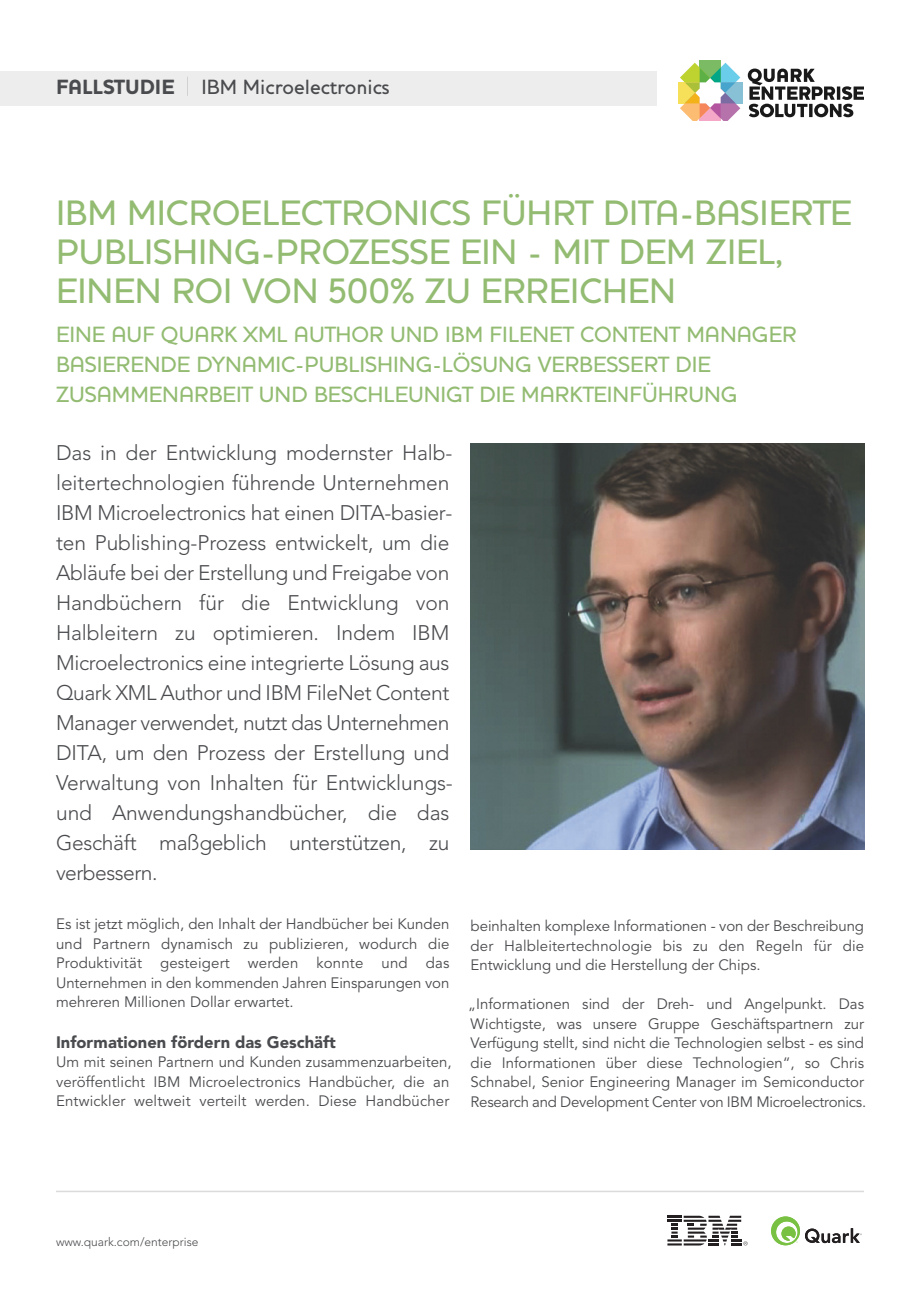
<style>
.page{position:relative;width:920px;height:1290px;background:#fff}
.page>*{position:absolute;margin:0;border:0;box-sizing:border-box;transform-origin:0 0}
.t1{font:500 36px/39px "Houschka";color:#93bc72}
.t2{font:500 22.5px/30px "Houschka";color:#93bc72}
.t3{font:300 21px/30px "Avenir";letter-spacing:-.005em;color:#4a4b4e}
.t4{font:500 21px "Houschka";color:#4a4b4e}
.t5{font:900 16.5px "Avenir";color:#4a4b4e}
.t6{font:15px/19.5px "Avenir";color:#4a4b4e;text-align:justify}
.t7{font:300 12px "Avenir";color:#4a4b4e}
.s1{font-weight:900}
.s2{font-weight:100}
</style>
<div class="page">
<div style="left:0;top:71px;width:657px;height:34px;background:#ededed"></div>
<div style="left:700px;top:61px;width:21px;height:32px;background:#7bbb63"></div>
<div style="left:710px;top:82px;width:32px;height:21px;background:#88c0d5"></div>
<div style="left:678px;top:82px;width:32px;height:21px;background:#f6e05a"></div>
<svg style="left:680px;top:63px;width:60px;height:57px"></svg>
<svg style="left:748px;top:69px;width:116px;height:48px"></svg>
<svg style="left:771px;top:1216px;width:91px;height:29px"></svg>
<svg style="left:667px;top:1216px;width:80px;height:29px"></svg>
<img style="left:471px;top:444px;width:393px;height:405px">
<hr style="left:56px;top:1191px;width:808px;height:1px;background:#dbdbdc">
<h3 class="t4" style="left:56px;top:74px;width:335px"><span class="s1">FALLSTUDIE</span> <span class="s2">|</span> IBM Microelectronics</h3>
<h1 class="t1" style="left:56px;top:193px;width:797px">IBM MICROELECTRONICS FÜHRT DITA-BASIERTE<br>PUBLISHING-PROZESSE EIN - MIT DEM ZIEL,<br>EINEN ROI VON 500% ZU ERREICHEN</h1>
<h2 class="t2" style="left:56px;top:320px;width:742px">EINE AUF QUARK XML AUTHOR UND IBM FILENET CONTENT MANAGER<br>BASIERENDE DYNAMIC-PUBLISHING-LÖSUNG VERBESSERT DIE<br>ZUSAMMENARBEIT UND BESCHLEUNIGT DIE MARKTEINFÜHRUNG</h2>
<p class="t3" style="left:56px;top:437px;width:398px">Das in der Entwicklung modernster Halb&shy;leitertechnologien führende Unternehmen IBM Microelectronics hat einen DITA-basier&shy;ten Publishing-Prozess entwickelt, um die Abläufe bei der Erstellung und Freigabe von Handbüchern für die Entwicklung von Halbleitern zu optimieren. Indem IBM Microelectronics eine integrierte Lösung aus Quark XML Author und IBM FileNet Content Manager verwendet, nutzt das Unternehmen DITA, um den Prozess der Erstellung und Verwaltung von Inhalten für Entwicklungs&shy;und Anwendungshandbücher, die das Geschäft maßgeblich unterstützen, zu verbessern.</p>
<p class="t6" style="left:56px;top:914px;width:395px">Es ist jetzt möglich, den Inhalt der Handbücher bei Kunden und Partnern dynamisch zu publizieren, wodurch die Produktivität gesteigert werden konnte und das Unternehmen in den kommenden Jahren Einsparungen von mehreren Millionen Dollar erwartet.</p>
<p class="t5" style="left:56px;top:1028px;width:281px">Informationen fördern das Geschäft</p>
<p class="t6" style="left:56px;top:1052px;width:397px;text-align:left">Um mit seinen Partnern und Kunden zusammenzuarbeiten, veröffentlicht IBM Microelectronics Handbücher, die an<br>Entwickler weltweit verteilt werden. Diese Handbücher</p>
<p class="t6" style="left:471px;top:917px;width:395px">beinhalten komplexe Informationen - von der Beschreibung der Halbleitertechnologie bis zu den Regeln für die Entwicklung und die Herstellung der Chips.</p>
<p class="t6" style="left:468px;top:995px;width:399px;text-align:left">„Informationen sind der Dreh- und Angelpunkt. Das Wichtigste, was unsere Gruppe Geschäftspartnern zur Verfügung stellt, sind nicht die Technologien selbst - es sind die Informationen über diese Technologien“, so Chris Schnabel, Senior Engineering Manager im Semiconductor Research and Development Center von IBM Microelectronics.</p>
<p class="t7" style="left:56px;top:1234px;width:144px">www.quark.com/enterprise</p>
</div>
